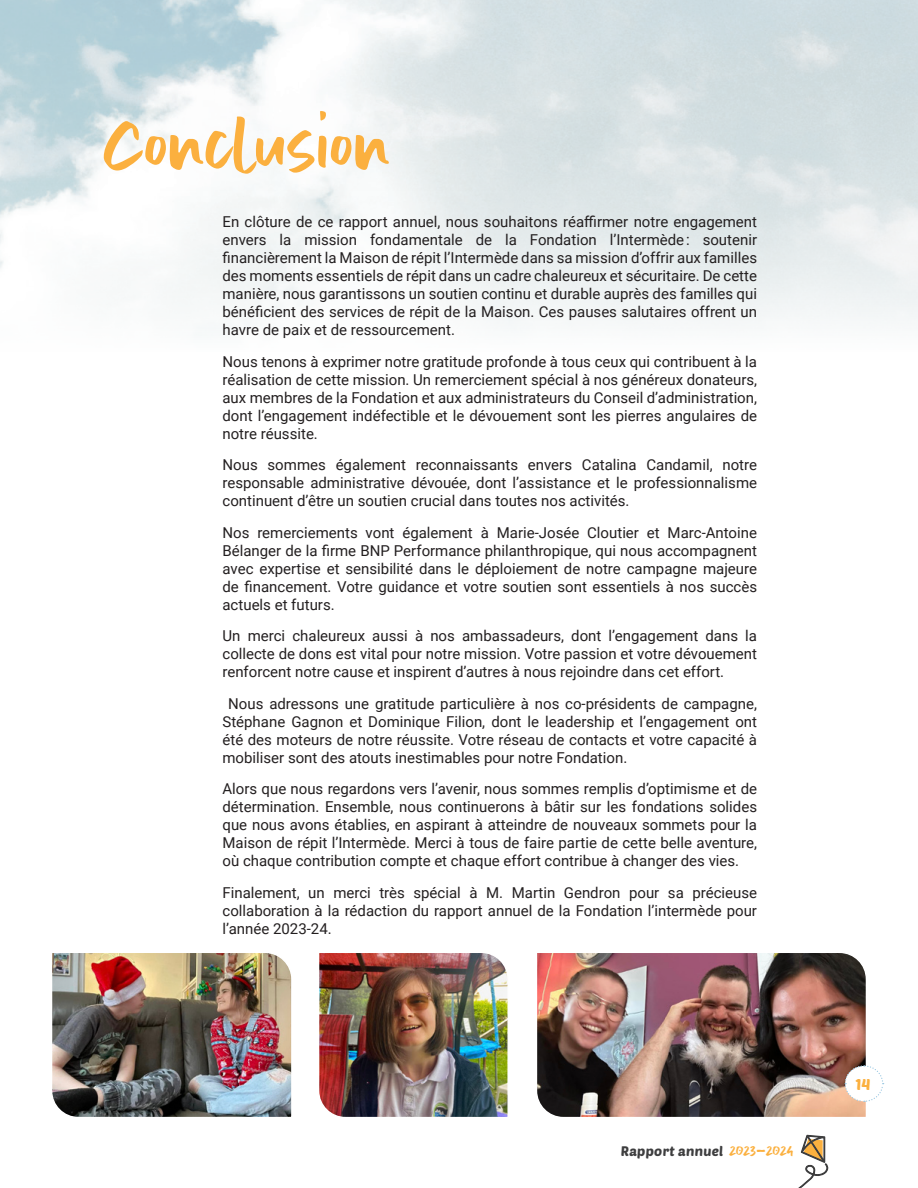
<style>
.page{position:relative;width:918px;height:1188px;background:#fff}
.page>*{position:absolute;margin:0;border:0;box-sizing:border-box;transform-origin:0 0}
.t1{font:54px "Hello Mornin";letter-spacing:.01em;color:#fbb03f}
.t2{font:15.3px "Poetsen One";color:#fbb03f}
.t3{font:15px/18px "Roboto";color:#231f20;text-align:justify}
.t4{font:13.5px "Poetsen One";letter-spacing:.02em;color:#3e3e3f}
.s1{font-family:"Hello Mornin";font-size:12px;color:#fbb03f}
</style>
<div class="page">
<svg style="left:798px;top:1134px;width:31px;height:54px"></svg>
<img style="left:319px;top:953px;width:189px;height:164px">
<img style="left:52px;top:953px;width:240px;height:164px">
<img style="left:537px;top:953px;width:329px;height:164px">
<svg style="left:844px;top:1065px;width:40px;height:38px"></svg>
<p class="t1" style="left:104px;top:113px;width:289px">Conclusion</p>
<p class="t3" style="left:222px;top:212px;width:536px">En clôture de ce rapport annuel, nous souhaitons réaffirmer notre engagement envers la mission fondamentale de la Fondation l’Intermède : soutenir financièrement la Maison de répit l’Intermède dans sa mission d’offrir aux familles des moments essentiels de répit dans un cadre chaleureux et sécuritaire. De cette manière, nous garantissons un soutien continu et durable auprès des familles qui bénéficient des services de répit de la Maison. Ces pauses salutaires offrent un havre de paix et de ressourcement.</p>
<p class="t3" style="left:222px;top:352px;width:536px">Nous tenons à exprimer notre gratitude profonde à tous ceux qui contribuent à la réalisation de cette mission. Un remerciement spécial à nos généreux donateurs, aux membres de la Fondation et aux administrateurs du Conseil d’administration, dont l’engagement indéfectible et le dévouement sont les pierres angulaires de notre réussite.</p>
<p class="t3" style="left:222px;top:455px;width:536px">Nous sommes également reconnaissants envers Catalina Candamil, notre responsable administrative dévouée, dont l’assistance et le professionnalisme continuent d’être un soutien crucial dans toutes nos activités.</p>
<p class="t3" style="left:222px;top:523px;width:536px">Nos remerciements vont également à Marie-Josée Cloutier et Marc-Antoine Bélanger de la firme BNP Performance philanthropique, qui nous accompagnent avec expertise et sensibilité dans le déploiement de notre campagne majeure de financement. Votre guidance et votre soutien sont essentiels à nos succès actuels et futurs.</p>
<p class="t3" style="left:222px;top:626px;width:536px">Un merci chaleureux aussi à nos ambassadeurs, dont l’engagement dans la collecte de dons est vital pour notre mission. Votre passion et votre dévouement renforcent notre cause et inspirent d’autres à nous rejoindre dans cet effort.</p>
<p class="t3" style="left:222px;top:694px;width:536px;text-indent:6px">Nous adressons une gratitude particulière à nos co-présidents de campagne, Stéphane Gagnon et Dominique Filion, dont le leadership et l’engagement ont été des moteurs de notre réussite. Votre réseau de contacts et votre capacité à mobiliser sont des atouts inestimables pour notre Fondation.</p>
<p class="t3" style="left:222px;top:779px;width:536px">Alors que nous regardons vers l’avenir, nous sommes remplis d’optimisme et de détermination. Ensemble, nous continuerons à bâtir sur les fondations solides que nous avons établies, en aspirant à atteindre de nouveaux sommets pour la Maison de répit l’Intermède. Merci à tous de faire partie de cette belle aventure, où chaque contribution compte et chaque effort contribue à changer des vies.</p>
<p class="t3" style="left:222px;top:883px;width:536px">Finalement, un merci très spécial à M. Martin Gendron pour sa précieuse collaboration à la rédaction du rapport annuel de la Fondation l’intermède pour l’année 2023-24.</p>
<p class="t4" style="left:621px;top:1142px;width:175px">Rapport annuel <span class="s1">2023-2024</span></p>
<p class="t2" style="left:856px;top:1075px;width:17px">14</p>
</div>
